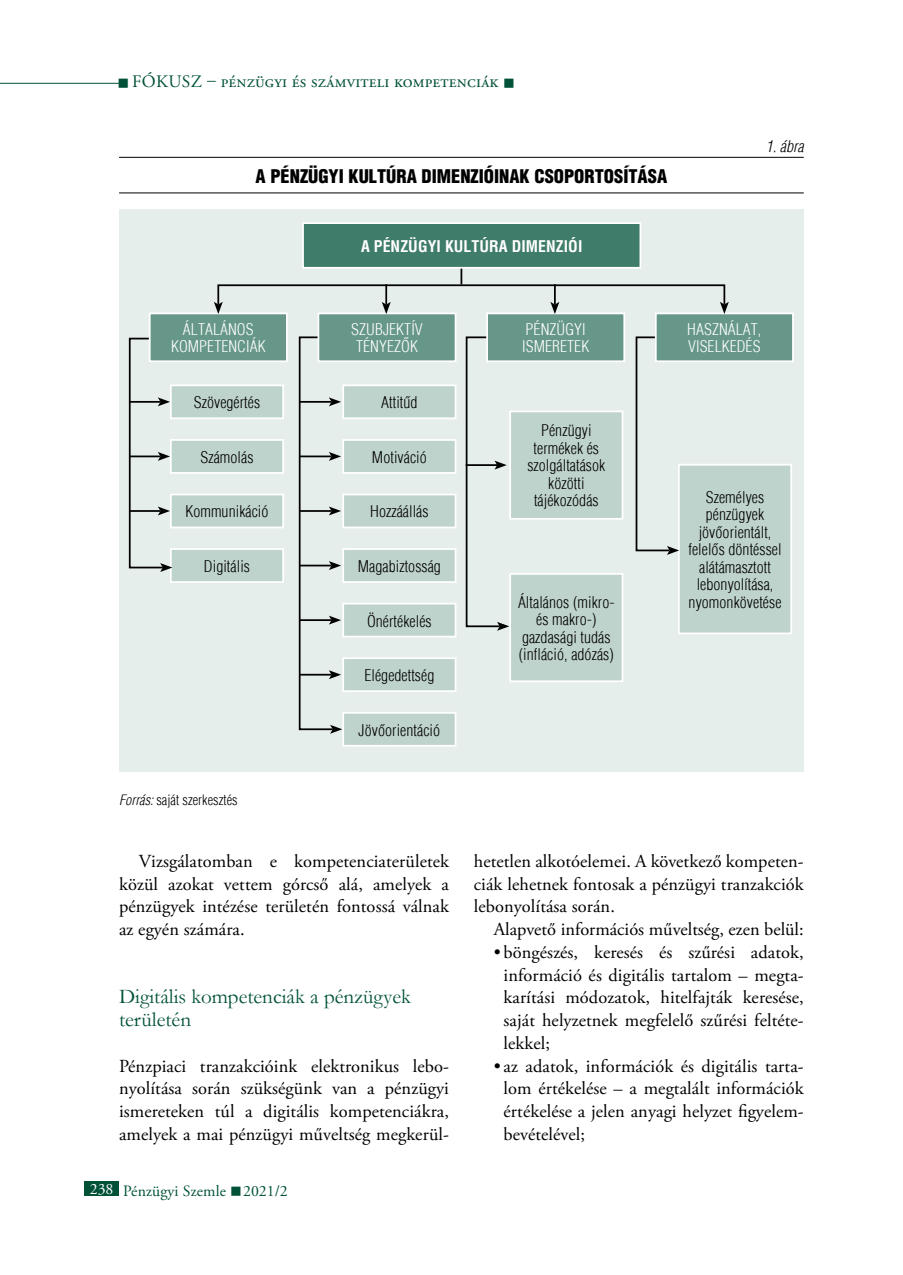
<style>
.page{position:relative;width:903px;height:1275px;background:#fff}
.page>*{position:absolute;margin:0;border:0;box-sizing:border-box;transform-origin:0 0}
.t1{font:21px/22.8px "Garamond";color:#005138}
.t2{font:18.38px/22.8px "Adobe Garamond Pro";letter-spacing:-.01em;color:#000;text-align:justify}
.t3{font:900 condensed 18.38px "H Helvetica";color:#000}
.t4{font:17.5px "Adobe Garamond Pro";letter-spacing:.01em;color:#005138}
.t5{font:300 condensed 15.75px/17.5px "H Helvetica";letter-spacing:.005em;color:#000;text-align:center}
.t6{font:300 condensed 15.75px/17.5px "H Helvetica";letter-spacing:.005em;color:#fff;text-align:center}
.t7{font:700 condensed 15.75px "H Helvetica";letter-spacing:.005em;color:#fff}
.t8{font:15.75px "Adobe Garamond Pro";color:#005138}
.t9{font:italic 300 condensed 15.75px "H Helvetica";color:#000}
.t10{font:300 condensed 14px "H Helvetica";letter-spacing:.005em;color:#000}
.s1{font-style:italic}
.s2{color:#fff}
</style>
<div class="page">
<hr style="left:0;top:83px;width:119px;height:1px;background:#005138">
<div style="left:84px;top:1181px;width:35px;height:15px;background:#005138"></div>
<div style="left:119px;top:209px;width:685px;height:562px;background:#e6eeeb"></div>
<hr style="left:119px;top:157px;width:685px;height:1px;background:#000">
<hr style="left:119px;top:192px;width:685px;height:1px;background:#000">
<div style="left:343px;top:385px;width:113px;height:33px;background:#bfd3cd"></div>
<div style="left:342px;top:384px;width:114px;height:35px;border:2px solid #fff"></div>
<div style="left:510px;top:411px;width:112px;height:108px;background:#bfd3cd"></div>
<div style="left:509px;top:410px;width:114px;height:110px;border:2px solid #fff"></div>
<div style="left:679px;top:465px;width:112px;height:168px;background:#bfd3cd"></div>
<div style="left:678px;top:464px;width:114px;height:170px;border:2px solid #fff"></div>
<div style="left:510px;top:574px;width:112px;height:107px;background:#bfd3cd"></div>
<div style="left:509px;top:573px;width:114px;height:109px;border:2px solid #fff"></div>
<div style="left:171px;top:385px;width:112px;height:33px;background:#bfd3cd"></div>
<div style="left:170px;top:384px;width:114px;height:35px;border:2px solid #fff"></div>
<div style="left:171px;top:440px;width:112px;height:33px;background:#bfd3cd"></div>
<div style="left:170px;top:439px;width:114px;height:35px;border:2px solid #fff"></div>
<div style="left:171px;top:494px;width:112px;height:33px;background:#bfd3cd"></div>
<div style="left:170px;top:494px;width:114px;height:34px;border:2px solid #fff"></div>
<div style="left:171px;top:549px;width:112px;height:33px;background:#bfd3cd"></div>
<div style="left:170px;top:548px;width:114px;height:35px;border:2px solid #fff"></div>
<div style="left:343px;top:440px;width:113px;height:33px;background:#bfd3cd"></div>
<div style="left:342px;top:439px;width:114px;height:35px;border:2px solid #fff"></div>
<div style="left:343px;top:494px;width:113px;height:33px;background:#bfd3cd"></div>
<div style="left:342px;top:494px;width:114px;height:34px;border:2px solid #fff"></div>
<div style="left:343px;top:549px;width:113px;height:33px;background:#bfd3cd"></div>
<div style="left:342px;top:548px;width:114px;height:35px;border:2px solid #fff"></div>
<div style="left:343px;top:604px;width:113px;height:33px;background:#bfd3cd"></div>
<div style="left:342px;top:603px;width:114px;height:34px;border:2px solid #fff"></div>
<div style="left:343px;top:658px;width:113px;height:33px;background:#bfd3cd"></div>
<div style="left:342px;top:657px;width:114px;height:35px;border:2px solid #fff"></div>
<div style="left:343px;top:713px;width:113px;height:33px;background:#bfd3cd"></div>
<div style="left:342px;top:712px;width:114px;height:35px;border:2px solid #fff"></div>
<svg style="left:635px;top:336px;width:46px;height:219px"></svg>
<div style="left:318px;top:313px;width:138px;height:48px;background:#669788"></div>
<div style="left:317px;top:313px;width:139px;height:49px;border:2px solid #fff"></div>
<div style="left:150px;top:313px;width:137px;height:48px;background:#669788"></div>
<div style="left:149px;top:313px;width:139px;height:49px;border:2px solid #fff"></div>
<div style="left:487px;top:313px;width:137px;height:48px;background:#669788"></div>
<div style="left:486px;top:313px;width:139px;height:49px;border:2px solid #fff"></div>
<div style="left:656px;top:313px;width:137px;height:48px;background:#669788"></div>
<div style="left:655px;top:313px;width:139px;height:49px;border:2px solid #fff"></div>
<div style="left:217px;top:284px;width:508px;height:21px;border:2px solid #000"></div>
<svg style="left:214px;top:302px;width:9px;height:12px"></svg>
<svg style="left:720px;top:302px;width:9px;height:12px"></svg>
<hr style="left:460px;top:260px;width:2px;height:24px;background:#000">
<div style="left:303px;top:223px;width:337px;height:45px;background:#407c6a"></div>
<div style="left:302px;top:222px;width:339px;height:47px;border:2px solid #fff"></div>
<hr style="left:385px;top:284px;width:2px;height:21px;background:#000">
<svg style="left:382px;top:302px;width:9px;height:12px"></svg>
<hr style="left:554px;top:284px;width:2px;height:21px;background:#000">
<svg style="left:550px;top:302px;width:9px;height:12px"></svg>
<svg style="left:128px;top:337px;width:46px;height:235px"></svg>
<svg style="left:465px;top:336px;width:46px;height:295px"></svg>
<svg style="left:298px;top:336px;width:46px;height:398px"></svg>
<p class="t4" style="left:118px;top:71px;width:399px">■ fókusz – pénzügyi és számviteli kompetenciák ■</p>
<p class="t3" style="left:256px;top:164px;width:413px">A PÉNZÜGYI KULTÚRA DIMENZIÓINAK CSOPORTOSÍTÁSA</p>
<p class="t7" style="left:361px;top:236px;width:223px">A PÉNZÜGYI KULTÚRA DIMENZIÓI</p>
<p class="t9" style="left:766px;top:137px;width:40px">1. ábra</p>
<p class="t6" style="left:171px;top:320px;width:96px">Általános kompetenciák</p>
<p class="t6" style="left:522px;top:320px;width:69px;text-align:left">Pénzügyi ismeretek</p>
<p class="t6" style="left:687px;top:320px;width:76px;text-align:left">Használat, viselkedés</p>
<p class="t6" style="left:351px;top:320px;width:73px">Szubjektív tényezők</p>
<p class="t5" style="left:194px;top:394px;width:68px">Szövegértés</p>
<p class="t5" style="left:200px;top:448px;width:55px">Számolás</p>
<p class="t5" style="left:381px;top:394px;width:38px">Attitűd</p>
<p class="t5" style="left:372px;top:448px;width:56px">Motiváció</p>
<p class="t5" style="left:185px;top:503px;width:85px">Kommunikáció</p>
<p class="t5" style="left:370px;top:503px;width:60px">Hozzáállás</p>
<p class="t5" style="left:204px;top:557px;width:48px">Digitális</p>
<p class="t5" style="left:358px;top:557px;width:85px">Magabiztosság</p>
<p class="t5" style="left:367px;top:612px;width:66px">Önértékelés</p>
<p class="t5" style="left:364px;top:666px;width:71px">Elégedettség</p>
<p class="t5" style="left:359px;top:721px;width:83px">Jövőorientáció</p>
<p class="t10" style="left:119px;top:792px;width:120px"><span class="s1">Forrás:</span> saját szerkesztés</p>
<p class="t2" style="left:119px;top:850px;width:332px;text-indent:20px">Vizsgálatomban e kompetenciaterületek közül azokat vettem górcső alá, amelyek a pénzügyek intézése területén fontossá válnak az egyén számára.</p>
<p class="t1" style="left:119px;top:985px;width:293px">Digitális kompetenciák a pénzügyek területén</p>
<p class="t2" style="left:119px;top:1055px;width:331px">Pénzpiaci tranzakcióink elektronikus lebo&shy;nyolítása során szükségünk van a pénzügyi ismereteken túl a digitális kompetenciákra, amelyek a mai pénzügyi műveltség megkerül-</p>
<p class="t8" style="left:90px;top:1181px;width:199px"><span class="s2">238</span> Pénzügyi Szemle ■ 2021/2</p>
<p class="t5" style="left:527px;top:422px;width:79px">Pénzügyi termékek és szolgáltatások közötti tájékozódás</p>
<p class="t5" style="left:688px;top:488px;width:95px">Személyes pénzügyek jövőorientált, felelős döntéssel alátámasztott lebonyolítása,</p>
<p class="t5" style="left:518px;top:593px;width:98px">Általános (mikro-</p>
<p class="t5" style="left:688px;top:593px;width:94px">nyomonkövetése</p>
<p class="t5" style="left:519px;top:611px;width:96px">és makro-) gazdasági tudás (infláció, adózás)</p>
<p class="t2" style="left:474px;top:850px;width:332px">hetetlen alkotóelemei. A következő kompeten&shy;ciák lehetnek fontosak a pénzügyi tranzakciók lebonyolítása során.</p>
<p class="t2" style="left:494px;top:919px;width:312px">Alapvető információs műveltség, ezen belül:</p>
<p class="t2" style="left:504px;top:941px;width:302px;text-indent:-10px">• böngészés, keresés és szűrési adatok, információ és digitális tartalom – megta&shy;karítási módozatok, hitelfajták keresése, saját helyzetnek megfelelő szűrési feltéte&shy;lekkel;</p>
<p class="t2" style="left:504px;top:1055px;width:302px;text-indent:-10px">• az adatok, információk és digitális tarta&shy;lom értékelése – a megtalált információk értékelése a jelen anyagi helyzet figyelem&shy;bevételével;</p>
</div>
